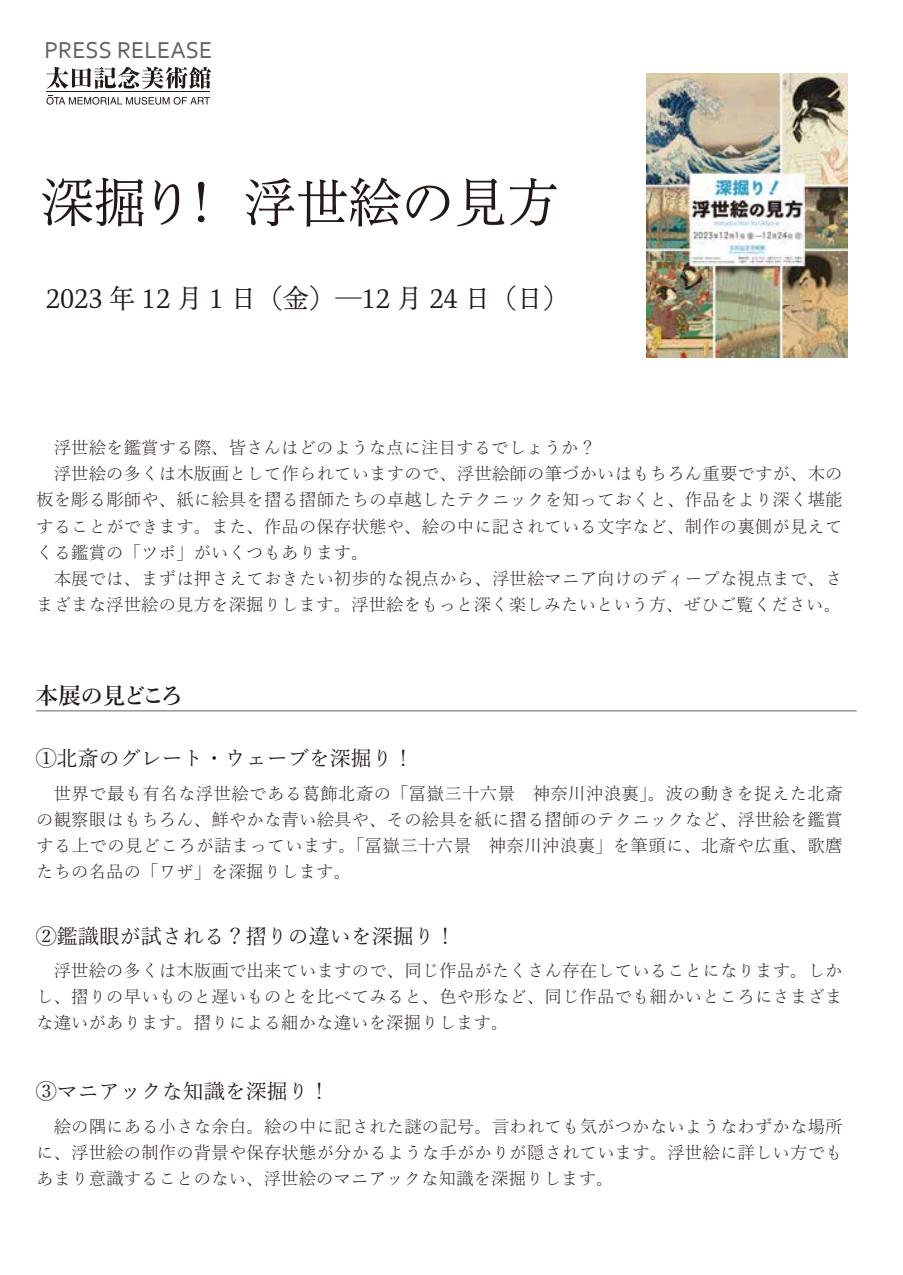
<style>
.page{position:relative;width:903px;height:1275px;background:#fff}
.page>*{position:absolute;margin:0;border:0;box-sizing:border-box;transform-origin:0 0}
.t1{font:52.5px "Toppan Bunkyu Mincho Pr 6 N R";color:#221815}
.t2{font:26.25px "Toppan Bunkyu Mincho Pr 6 N R";color:#221815}
.t3{font:24.15px "Corbel";color:#636262}
.t4{font:600 22.75px "Yu Mincho";letter-spacing:-.065em;color:#221815}
.t5{font:21px "Yu Mincho";color:#221815}
.t6{font:300 17.5px/26.2px "Yu Mincho";color:#221815;text-align:justify}
</style>
<div class="page">
<svg style="left:46px;top:66px;width:165px;height:23px"></svg>
<hr style="left:46px;top:92px;width:164px;height:1px;background:#221815">
<svg style="left:46px;top:95px;width:164px;height:10px"></svg>
<hr style="left:36px;top:710px;width:821px;height:1px;background:#898989">
<img style="left:647px;top:74px;width:200px;height:284px">
<h3 class="t3" style="left:44px;top:35px;width:169px">PRESS RELEASE</h3>
<h1 class="t1" style="left:41px;top:154px;width:520px">深掘り！ 浮世絵の見方</h1>
<h2 class="t2" style="left:46px;top:274px;width:525px">2023 年 12 月 1 日（金）―12 月 24 日（日）</h2>
<p class="t6" style="left:36px;top:432px;width:808px;text-align:left">　浮世絵を鑑賞する際、皆さんはどのような点に注目するでしょうか？<br>　浮世絵の多くは木版画として作られていますので、浮世絵師の筆づかいはもちろん重要ですが、木の板を彫る彫師や、紙に絵具を摺る摺師たちの卓越したテクニックを知っておくと、作品をより深く堪能することができます。また、作品の保存状態や、絵の中に記されている文字など、制作の裏側が見えてくる鑑賞の「ツボ」がいくつもあります。<br>　本展では、まずは押さえておきたい初歩的な視点から、浮世絵マニア向けのディープな視点まで、さまざまな浮世絵の見方を深掘りします。浮世絵をもっと深く楽しみたいという方、ぜひご覧ください。</p>
<h3 class="t4" style="left:36px;top:683px;width:149px">本展の見どころ</h3>
<p class="t5" style="left:36px;top:739px;width:380px">①北斎のグレート・ウェーブを深掘り！</p>
<p class="t6" style="left:36px;top:778px;width:808px">　世界で最も有名な浮世絵である葛飾北斎の「冨嶽三十六景　神奈川沖浪裏」。波の動きを捉えた北斎の観察眼はもちろん、鮮やかな青い絵具や、その絵具を紙に摺る摺師のテクニックなど、浮世絵を鑑賞する上での見どころが詰まっています。「冨嶽三十六景　神奈川沖浪裏」を筆頭に、北斎や広重、歌麿たちの名品の「ワザ」を深掘りします。</p>
<p class="t5" style="left:36px;top:917px;width:422px">②鑑識眼が試される？摺りの違いを深掘り！</p>
<p class="t6" style="left:36px;top:955px;width:808px">　浮世絵の多くは木版画で出来ていますので、同じ作品がたくさん存在していることになります。しかし、摺りの早いものと遅いものとを比べてみると、色や形など、同じ作品でも細かいところにさまざまな違いがあります。摺りによる細かな違いを深掘りします。</p>
<p class="t5" style="left:36px;top:1072px;width:296px">③マニアックな知識を深掘り！</p>
<p class="t6" style="left:36px;top:1111px;width:808px">　絵の隅にある小さな余白。絵の中に記された謎の記号。言われても気がつかないようなわずかな場所に、浮世絵の制作の背景や保存状態が分かるような手がかりが隠されています。浮世絵に詳しい方でもあまり意識することのない、浮世絵のマニアックな知識を深掘りします。</p>
</div>
